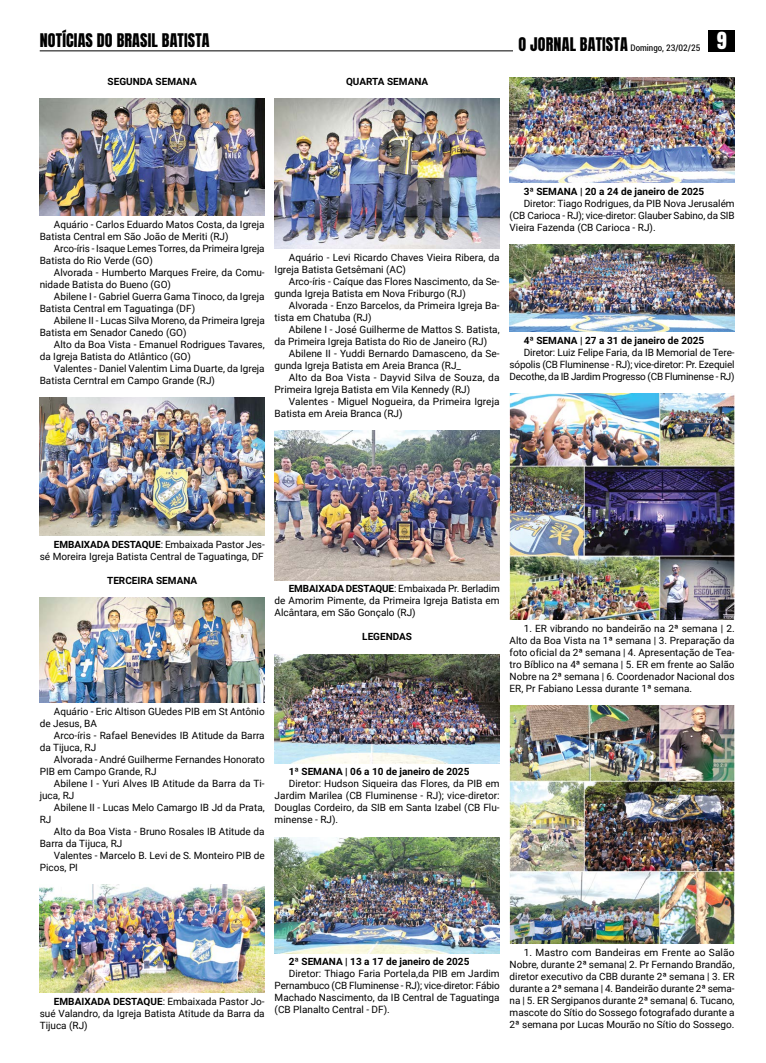
<style>
.page{position:relative;width:766px;height:1063px;background:#fff}
.page>*{position:absolute;margin:0;border:0;box-sizing:border-box;transform-origin:0 0}
.t1{font:20px "Anton";color:#fff}
.t2{font:16px "Anton";letter-spacing:.01em;color:#000}
.t3{font:10px/12px "Roboto";color:#000}
.t4{font:700 10px "Roboto";color:#000}
.t5{font:condensed 9px "Roboto";color:#000}
.s1{font-family:"Anton";font-stretch:normal;font-size:16px}
.s2{font-weight:700}
</style>
<div class="page">
<div style="left:708px;top:30px;width:26px;height:21px;background:#000"></div>
<hr style="left:40px;top:50px;width:473px;height:1px;background:#000">
<img style="left:40px;top:99px;width:225px;height:117px">
<img style="left:40px;top:398px;width:225px;height:138px">
<img style="left:40px;top:598px;width:225px;height:105px">
<img style="left:40px;top:885px;width:225px;height:108px">
<img style="left:274px;top:99px;width:225px;height:150px">
<img style="left:274px;top:431px;width:225px;height:149px">
<img style="left:274px;top:654px;width:225px;height:109px">
<img style="left:274px;top:837px;width:225px;height:116px">
<img style="left:509px;top:78px;width:225px;height:105px">
<img style="left:509px;top:245px;width:225px;height:87px">
<img style="left:509px;top:394px;width:225px;height:226px">
<img style="left:509px;top:706px;width:225px;height:238px">
<h2 class="t2" style="left:40px;top:32px;width:171px">NOTÍCIAS DO BRASIL BATISTA</h2>
<p class="t4" style="left:108px;top:74px;width:91px">SEGUNDA SEMANA</p>
<p class="t4" style="left:346px;top:74px;width:84px">QUARTA SEMANA</p>
<p class="t5" style="left:518px;top:42px;width:183px"><span class="s1">O JORNAL BATISTA</span> Domingo, 23/02/25</p>
<h1 class="t1" style="left:716px;top:31px;width:12px">9</h1>
<p class="t3" style="left:40px;top:218px;width:226px;text-indent:14px">Aquário - Carlos Eduardo Matos Costa, da Igreja<br>Batista Central em São João de Meriti (RJ)</p>
<p class="t3" style="left:40px;top:242px;width:226px;text-indent:14px">Arco-íris - Isaque Lemes Torres, da Primeira Igreja<br>Batista do Rio Verde (GO)</p>
<p class="t3" style="left:40px;top:266px;width:226px;text-indent:14px">Alvorada - Humberto Marques Freire, da Comu&shy;nidade Batista do Bueno (GO)</p>
<p class="t3" style="left:40px;top:290px;width:226px;text-indent:14px">Abilene I - Gabriel Guerra Gama Tinoco, da Igreja<br>Batista Central em Taguatinga (DF)</p>
<p class="t3" style="left:40px;top:314px;width:226px;text-indent:14px">Abilene II - Lucas Silva Moreno, da Primeira Igreja<br>Batista em Senador Canedo (GO)</p>
<p class="t3" style="left:40px;top:338px;width:226px;text-indent:14px">Alto da Boa Vista - Emanuel Rodrigues Tavares, da Igreja Batista do Atlântico (GO)</p>
<p class="t3" style="left:40px;top:362px;width:226px;text-indent:14px">Valentes - Daniel Valentim Lima Duarte, da Igreja<br>Batista Cerntral em Campo Grande (RJ)</p>
<p class="t3" style="left:274px;top:251px;width:226px;text-indent:14px">Aquário - Levi Ricardo Chaves Vieira Ribera, da<br>Igreja Batista Getsêmani (AC)</p>
<p class="t3" style="left:274px;top:275px;width:226px;text-indent:14px">Arco-íris - Caíque das Flores Nascimento, da Se&shy;gunda Igreja Batista em Nova Friburgo (RJ)</p>
<p class="t3" style="left:274px;top:299px;width:226px;text-indent:14px">Alvorada - Enzo Barcelos, da Primeira Igreja Ba&shy;tista em Chatuba (RJ)</p>
<p class="t3" style="left:274px;top:323px;width:226px;text-indent:14px">Abilene I - José Guilherme de Mattos S. Batista, da Primeira Igreja Batista do Rio de Janeiro (RJ)</p>
<p class="t3" style="left:274px;top:347px;width:226px;text-indent:14px">Abilene II - Yuddi Bernardo Damasceno, da Se&shy;gunda Igreja Batista em Areia Branca (RJ_</p>
<p class="t3" style="left:274px;top:371px;width:226px;text-indent:14px">Alto da Boa Vista - Dayvid Silva de Souza, da<br>Primeira Igreja Batista em Vila Kennedy (RJ)</p>
<p class="t3" style="left:274px;top:395px;width:226px;text-indent:14px">Valentes - Miguel Nogueira, da Primeira Igreja<br>Batista em Areia Branca (RJ)</p>
<p class="t4" style="left:523px;top:184px;width:182px">3ª SEMANA | 20 a 24 de janeiro de 2025</p>
<p class="t3" style="left:509px;top:197px;width:226px;text-align:justify;text-indent:14px">Diretor: Tiago Rodrigues, da PIB Nova Jerusalém (CB Carioca - RJ); vice-diretor: Glauber Sabino, da SIB Vieira Fazenda (CB Carioca - RJ).</p>
<p class="t4" style="left:523px;top:333px;width:182px">4ª SEMANA | 27 a 31 de janeiro de 2025</p>
<p class="t3" style="left:509px;top:346px;width:226px;text-align:justify;text-indent:14px">Diretor: Luiz Felipe Faria, da IB Memorial de Tere&shy;sópolis (CB Fluminense - RJ); vice-diretor: Pr. Ezequiel Decothe, da IB Jardim Progresso (CB Fluminense - RJ)</p>
<p class="t3" style="left:40px;top:538px;width:226px;text-align:right"><span class="s2">EMBAIXADA DESTAQUE</span>: Embaixada Pastor Jes-<br>sé Moreira Igreja Batista Central de Taguatinga, DF</p>
<p class="t4" style="left:107px;top:573px;width:92px">TERCEIRA SEMANA</p>
<p class="t3" style="left:40px;top:705px;width:226px;text-indent:14px">Aquário - Eric Altison GUedes PIB em St Antônio de Jesus, BA</p>
<p class="t3" style="left:40px;top:729px;width:226px;text-indent:14px">Arco-íris - Rafael Benevides IB Atitude da Barra da Tijuca, RJ</p>
<p class="t3" style="left:40px;top:753px;width:226px;text-indent:14px">Alvorada - André Guilherme Fernandes Honorato<br>PIB em Campo Grande, RJ</p>
<p class="t3" style="left:40px;top:777px;width:226px;text-indent:14px">Abilene I - Yuri Alves IB Atitude da Barra da Ti&shy;juca, RJ</p>
<p class="t3" style="left:54px;top:801px;width:212px">Abilene II - Lucas Melo Camargo IB Jd da Prata,</p>
<p class="t3" style="left:40px;top:813px;width:13px">RJ</p>
<p class="t3" style="left:40px;top:825px;width:226px;text-indent:14px">Alto da Boa Vista - Bruno Rosales IB Atitude da<br>Barra da Tijuca, RJ</p>
<p class="t3" style="left:40px;top:849px;width:226px;text-indent:14px">Valentes - Marcelo B. Levi de S. Monteiro PIB de<br>Picos, PI</p>
<p class="t3" style="left:274px;top:583px;width:226px;text-align:justify;text-indent:14px"><span class="s2">EMBAIXADA DESTAQUE</span>: Embaixada Pr. Berladim de Amorim Pimente, da Primeira Igreja Batista em Alcântara, em São Gonçalo (RJ)</p>
<p class="t4" style="left:362px;top:630px;width:51px">LEGENDAS</p>
<p class="t3" style="left:509px;top:622px;width:226px;text-align:justify;text-indent:14px">1. ER vibrando no bandeirão na 2ª semana | 2.<br>Alto da Boa Vista na 1ª semana | 3. Preparação da foto oficial da 2ª semana | 4. Apresentação de Tea&shy;tro Bíblico na 4ª semana | 5. ER em frente ao Salão Nobre na 2ª semana | 6. Coordenador Nacional dos ER, Pr Fabiano Lessa durante 1ª semana.</p>
<p class="t4" style="left:289px;top:765px;width:182px">1ª SEMANA | 06 a 10 de janeiro de 2025</p>
<p class="t3" style="left:274px;top:777px;width:226px;text-align:justify;text-indent:14px">Diretor: Hudson Siqueira das Flores, da PIB em Jardim Marilea (CB Fluminense - RJ); vice-diretor:<br>Douglas Cordeiro, da SIB em Santa Izabel (CB Flu&shy;minense - RJ).</p>
<p class="t3" style="left:40px;top:995px;width:226px;text-align:justify;text-indent:14px"><span class="s2">EMBAIXADA DESTAQUE</span>: Embaixada Pastor Jo&shy;sué Valandro, da Igreja Batista Atitude da Barra da Tijuca (RJ)</p>
<p class="t4" style="left:289px;top:955px;width:182px">2ª SEMANA | 13 a 17 de janeiro de 2025</p>
<p class="t3" style="left:274px;top:967px;width:226px;text-align:justify;text-indent:14px">Diretor: Thiago Faria Portela,da PIB em Jardim Pernambuco (CB Fluminense - RJ); vice-diretor: Fábio Machado Nascimento, da IB Central de Taguatinga (CB Planalto Central - DF).</p>
<p class="t3" style="left:509px;top:946px;width:226px;text-align:justify;text-indent:14px">1. Mastro com Bandeiras em Frente ao Salão Nobre, durante 2ª semana| 2. Pr Fernando Brandão, diretor executivo da CBB durante 2ª semana | 3. ER durante a 2ª semana | 4. Bandeirão durante 2ª sema&shy;na | 5. ER Sergipanos durante 2ª semana| 6. Tucano, mascote do Sítio do Sossego fotografado durante a 2ª semana por Lucas Mourão no Sítio do Sossego.</p>
</div>
